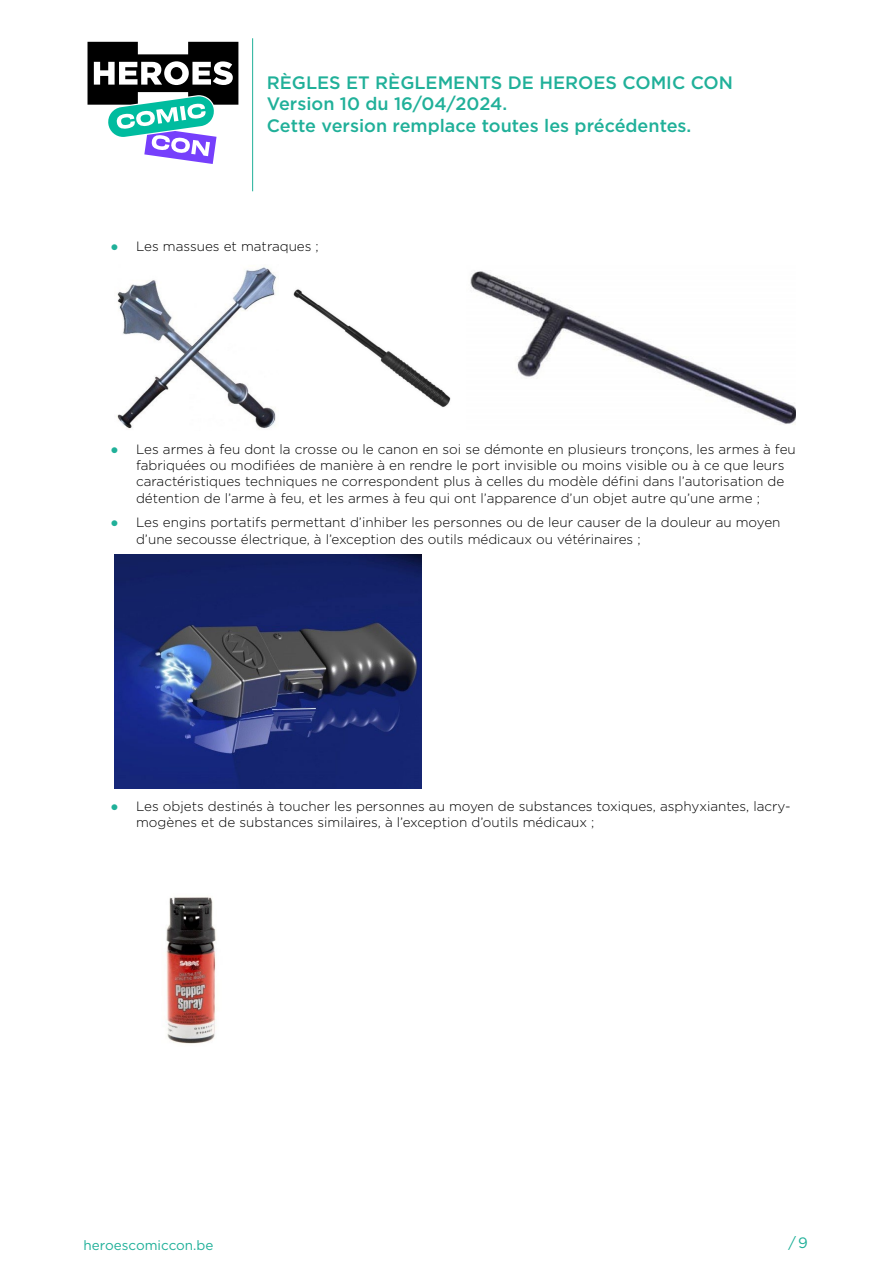
<style>
.page{position:relative;width:893px;height:1263px;background:#fff}
.page>*{position:absolute;margin:0;border:0;box-sizing:border-box;transform-origin:0 0}
.t1{font:500 18px/21.6px "Gotham";color:#20b099}
.t2{font:15px "Gotham";color:#20b099}
.t3{font:300 13.5px/16.2px "Gotham";color:#000}
.t4{font:13.5px "Gotham";color:#20b099}
.s1{font-family:"Arial";font-weight:700;color:#20b099}
</style>
<div class="page">
<hr style="left:252px;top:38px;width:1px;height:153px;background:#20b099">
<svg style="left:88px;top:42px;width:150px;height:122px"></svg>
<img style="left:117px;top:267px;width:159px;height:162px">
<img style="left:293px;top:289px;width:158px;height:118px">
<img style="left:470px;top:271px;width:325px;height:154px">
<img style="left:115px;top:555px;width:306px;height:234px">
<img style="left:166px;top:897px;width:50px;height:147px">
<h1 class="t1" style="left:267px;top:71px;width:468px">RÈGLES ET RÈGLEMENTS DE HEROES COMIC CON<br>Version 10 du 16/04/2024.<br>Cette version remplace toutes les précédentes.</h1>
<p class="t3" style="left:111px;top:238px;width:210px"><span class="s1">●</span> Les massues et matraques ;</p>
<p class="t3" style="left:136px;top:441px;width:661px;text-indent:-26px"><span class="s1">●</span> Les armes à feu dont la crosse ou le canon en soi se démonte en plusieurs tronçons, les armes à feu fabriquées ou modifiées de manière à en rendre le port invisible ou moins visible ou à ce que leurs caractéristiques techniques ne correspondent plus à celles du modèle défini dans l’autorisation de détention de l’arme à feu, et les armes à feu qui ont l’apparence d’un objet autre qu’une arme ;</p>
<p class="t3" style="left:136px;top:514px;width:646px;text-indent:-26px"><span class="s1">●</span> Les engins portatifs permettant d’inhiber les personnes ou de leur causer de la douleur au moyen d’une secousse électrique, à l’exception des outils médicaux ou vétérinaires ;</p>
<p class="t3" style="left:136px;top:798px;width:656px;text-indent:-26px"><span class="s1">●</span> Les objets destinés à toucher les personnes au moyen de substances toxiques, asphyxiantes, lacry&shy;mogènes et de substances similaires, à l’exception d’outils médicaux ;</p>
<p class="t4" style="left:84px;top:1237px;width:131px">heroescomiccon.be</p>
<p class="t2" style="left:789px;top:1233px;width:21px">/ 9</p>
</div>
